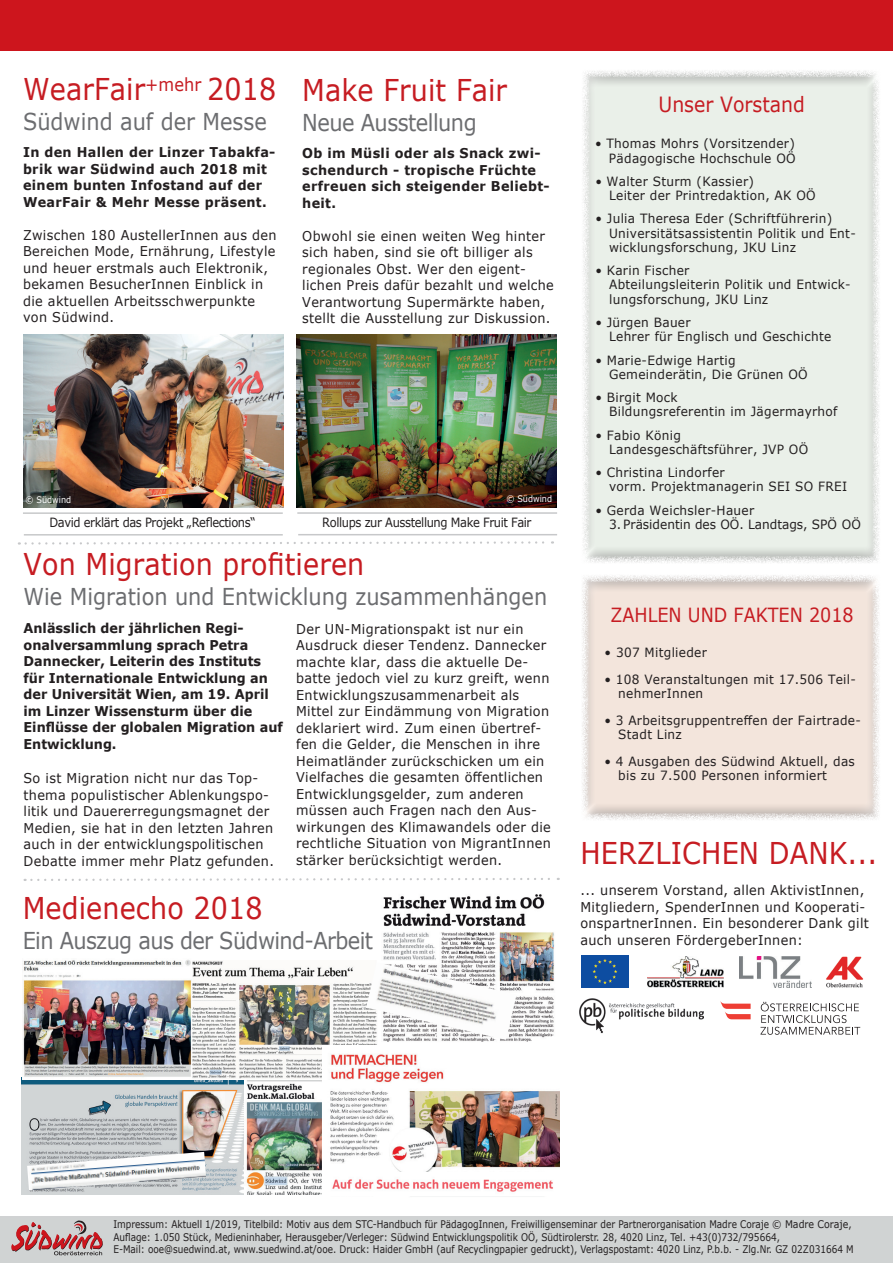
<style>
.page{position:relative;width:893px;height:1263px;background:#fff}
.page>*{position:absolute;margin:0;border:0;box-sizing:border-box;transform-origin:0 0}
.t1{font:30px "Verdana";letter-spacing:.005em;color:#c61c22;scale:.9 1}
.t2{font:23.25px "Verdana";color:#6c6d70;scale:.9 1}
.t3{font:23.25px "Verdana";letter-spacing:-.03em;color:#6c6d70;scale:.9 1}
.t4{font:23.25px "Verdana";letter-spacing:-.025em;color:#6c6d70;scale:.9 1}
.t5{font:21px "Verdana";color:#c61c22;scale:.9 1}
.t6{font:19.5px "Verdana";color:#c61c22;scale:.9 1}
.t7{font:13.5px/16.5px "Verdana";letter-spacing:.025em;color:#231f20;scale:.95 1}
.t8{font:700 13.5px/16.5px "Verdana";color:#231f20;scale:.95 1}
.t9{font:700 13.5px/16.5px "Verdana";letter-spacing:.025em;color:#231f20;scale:.95 1}
.t10{font:12.75px/14.2px "Verdana";letter-spacing:.025em;color:#231f20;scale:.95 1}
.t11{font:12.75px "Verdana";letter-spacing:-.035em;color:#231f20;scale:.9 1}
.t12{font:12.75px "Verdana";color:#231f20;scale:.95 1}
.t13{font:10.5px/12.6px "Verdana";color:#231f20;scale:.85 1}
.t14{font:9px "Verdana";color:#fff;scale:.9 1}
</style>
<div class="page">
<div style="left:0;top:0;width:893px;height:51px;background:#cd151d"></div>
<div style="left:0;top:1216px;width:893px;height:47px;background:#d0d3d3"></div>
<div style="left:579px;top:67px;width:304px;height:497px;background:#231f20;opacity:.5"></div>
<div style="left:572px;top:569px;width:310px;height:253px;background:#231f20;opacity:.5"></div>
<svg style="left:19px;top:541px;width:534px;height:4px"></svg>
<hr style="left:297px;top:512px;width:260px;height:2px;background:#c7c8ca">
<hr style="left:298px;top:534px;width:259px;height:1px;background:#c7c8ca">
<img style="left:383px;top:894px;width:171px;height:148px">
<svg style="left:25px;top:877px;width:534px;height:4px"></svg>
<img style="left:581px;top:956px;width:48px;height:32px">
<svg style="left:760px;top:1002px;width:100px;height:33px"></svg>
<svg style="left:720px;top:1001px;width:31px;height:18px"></svg>
<img style="left:579px;top:999px;width:125px;height:35px">
<img style="left:740px;top:956px;width:71px;height:31px">
<img style="left:826px;top:956px;width:38px;height:31px">
<img style="left:647px;top:956px;width:76px;height:31px">
<img style="left:297px;top:334px;width:259px;height:174px">
<hr style="left:23px;top:512px;width:260px;height:2px;background:#c7c8ca">
<hr style="left:24px;top:534px;width:259px;height:1px;background:#c7c8ca">
<img style="left:23px;top:335px;width:260px;height:173px">
<img style="left:22px;top:1080px;width:222px;height:115px">
<img style="left:192px;top:961px;width:185px;height:118px">
<img style="left:245px;top:1080px;width:77px;height:115px">
<img style="left:323px;top:1046px;width:237px;height:126px">
<img style="left:366px;top:962px;width:151px;height:78px">
<img style="left:23px;top:960px;width:169px;height:117px">
<img style="left:27px;top:1152px;width:179px;height:38px">
<img style="left:332px;top:1179px;width:221px;height:13px">
<h1 class="t1" style="left:23px;top:69px;width:283px">WearFair<sup>+mehr</sup> 2018</h1>
<h2 class="t2" style="left:23px;top:106px;width:272px">Südwind auf der Messe</h2>
<p class="t9" style="left:23px;top:144px;width:267px">In den Hallen der Linzer Tabakfa&shy;brik war Südwind auch 2018 mit einem bunten Infostand auf der<br>WearFair &amp; Mehr Messe präsent.</p>
<p class="t7" style="left:23px;top:226px;width:268px">Zwischen 180 AustellerInnen aus den<br>Bereichen Mode, Ernährung, Lifestyle und heuer erstmals auch Elektronik, bekamen BesucherInnen Einblick in die aktuellen Arbeitsschwerpunkte von Südwind.</p>
<h1 class="t1" style="left:302px;top:70px;width:229px">Make Fruit Fair</h1>
<h2 class="t4" style="left:302px;top:107px;width:195px">Neue Ausstellung</h2>
<p class="t9" style="left:302px;top:145px;width:262px">Ob im Müsli oder als Snack zwi&shy;schendurch - tropische Früchte erfreuen sich steigender Beliebt&shy;heit.</p>
<p class="t7" style="left:302px;top:227px;width:266px">Obwohl sie einen weiten Weg hinter sich haben, sind sie oft billiger als regionales Obst. Wer den eigent&shy;lichen Preis dafür bezahlt und welche Verantwortung Supermärkte haben, stellt die Ausstellung zur Diskussion.</p>
<p class="t14" style="left:26px;top:493px;width:52px">© Südwind</p>
<p class="t14" style="left:506px;top:492px;width:52px">© Südwind</p>
<p class="t11" style="left:49px;top:514px;width:231px">David erklärt das Projekt „Reflections“</p>
<p class="t11" style="left:322px;top:514px;width:234px">Rollups zur Ausstellung Make Fruit Fair</p>
<h1 class="t1" style="left:24px;top:543px;width:380px">Von Migration profitieren</h1>
<h2 class="t2" style="left:24px;top:581px;width:583px">Wie Migration und Entwicklung zusammenhängen</h2>
<p class="t8" style="left:24px;top:620px;width:274px">Anlässlich der jährlichen Regi&shy;onalversammlung sprach Petra<br>Dannecker, Leiterin des Instituts für Internationale Entwicklung an der Universität Wien, am 19. April im Linzer Wissensturm über die<br>Einflüsse der globalen Migration auf<br>Entwicklung.</p>
<p class="t7" style="left:24px;top:770px;width:265px">So ist Migration nicht nur das Top&shy;thema populistischer Ablenkungspo&shy;litik und Dauererregungsmagnet der Medien, sie hat in den letzten Jahren auch in der entwicklungspolitischen Debatte immer mehr Platz gefunden.</p>
<p class="t7" style="left:296px;top:620px;width:270px">Der UN-Migrationspakt ist nur ein Ausdruck dieser Tendenz. Dannecker machte klar, dass die aktuelle De&shy;batte jedoch viel zu kurz greift, wenn Entwicklungszusammenarbeit als Mittel zur Eindämmung von Migration deklariert wird. Zum einen übertref&shy;fen die Gelder, die Menschen in ihre Heimatländer zurückschicken um ein Vielfaches die gesamten öffentlichen Entwicklungsgelder, zum anderen müssen auch Fragen nach den Aus&shy;wirkungen des Klimawandels oder die rechtliche Situation von MigrantInnen stärker berücksichtigt werden.</p>
<h1 class="t1" style="left:23px;top:888px;width:268px">Medienecho 2018</h1>
<h2 class="t3" style="left:23px;top:925px;width:391px">Ein Auszug aus der Südwind-Arbeit</h2>
<h3 class="t5" style="left:658px;top:90px;width:164px">Unser Vorstand</h3>
<p class="t10" style="left:595px;top:137px;width:212px;text-align:right">• Thomas Mohrs (Vorsitzender)<br>Pädagogische Hochschule OÖ</p>
<p class="t10" style="left:609px;top:174px;width:219px;text-indent:-14px">• Walter Sturm (Kassier)<br>Leiter der Printredaktion, AK OÖ</p>
<p class="t10" style="left:609px;top:212px;width:261px;text-indent:-14px">• Julia Theresa Eder (Schriftführerin)<br>Universitätsassistentin Politik und Ent&shy;wicklungsforschung, JKU Linz</p>
<p class="t10" style="left:609px;top:263px;width:256px;text-indent:-14px">• Karin Fischer<br>Abteilungsleiterin Politik und Entwick&shy;lungsforschung, JKU Linz</p>
<p class="t10" style="left:609px;top:315px;width:235px;text-indent:-14px">• Jürgen Bauer<br>Lehrer für Englisch und Geschichte</p>
<p class="t10" style="left:609px;top:353px;width:211px;text-indent:-14px">• Marie-Edwige Hartig<br>Gemeinderätin, Die Grünen OÖ</p>
<p class="t10" style="left:609px;top:390px;width:242px;text-indent:-14px">• Birgit Mock<br>Bildungsreferentin im Jägermayrhof</p>
<p class="t10" style="left:609px;top:428px;width:211px;text-indent:-14px">• Fabio König<br>Landesgeschäftsführer, JVP OÖ</p>
<p class="t10" style="left:609px;top:465px;width:252px;text-indent:-14px">• Christina Lindorfer<br>vorm. Projektmanagerin SEI SO FREI</p>
<p class="t10" style="left:595px;top:503px;width:169px">• Gerda Weichsler-Hauer</p>
<p class="t12" style="left:609px;top:515px;width:267px">3. Präsidentin des OÖ. Landtags, SPÖ OÖ</p>
<h3 class="t6" style="left:610px;top:602px;width:272px">ZAHLEN UND FAKTEN 2018</h3>
<p class="t10" style="left:604px;top:645px;width:109px">• 307 Mitglieder</p>
<p class="t10" style="left:618px;top:672px;width:252px;text-indent:-14px">• 108 Veranstaltungen mit 17.506 Teil&shy;nehmerInnen</p>
<p class="t10" style="left:618px;top:713px;width:257px;text-indent:-14px">• 3 Arbeitsgruppentreffen der Fairtrade-<br>Stadt Linz</p>
<p class="t10" style="left:618px;top:754px;width:251px;text-indent:-14px">• 4 Ausgaben des Südwind Aktuell, das bis zu 7.500 Personen informiert</p>
<h1 class="t1" style="left:580px;top:833px;width:331px">HERZLICHEN DANK...</h1>
<p class="t7" style="left:580px;top:882px;width:305px">... unserem Vorstand, allen AktivistInnen, Mitgliedern, SpenderInnen und Kooperati&shy;onspartnerInnen. Ein besonderer Dank gilt auch unseren FördergeberInnen:</p>
<p class="t13" style="left:113px;top:1218px;width:872px">Impressum: Aktuell 1/2019, Titelbild: Motiv aus dem STC-Handbuch für PädagogInnen, Freiwilligenseminar der Partnerorganisation Madre Coraje © Madre Coraje,<br>Auflage: 1.050 Stück, Medieninhaber, Herausgeber/Verleger: Südwind Entwicklungspolitik OÖ, Südtirolerstr. 28, 4020 Linz, Tel. +43(0)732/795664,<br>E-Mail: ooe@suedwind.at, www.suedwind.at/ooe. Druck: Haider GmbH (auf Recyclingpapier gedruckt), Verlagspostamt: 4020 Linz, P.b.b. - Zlg.Nr. GZ 02Z031664 M</p>
</div>
